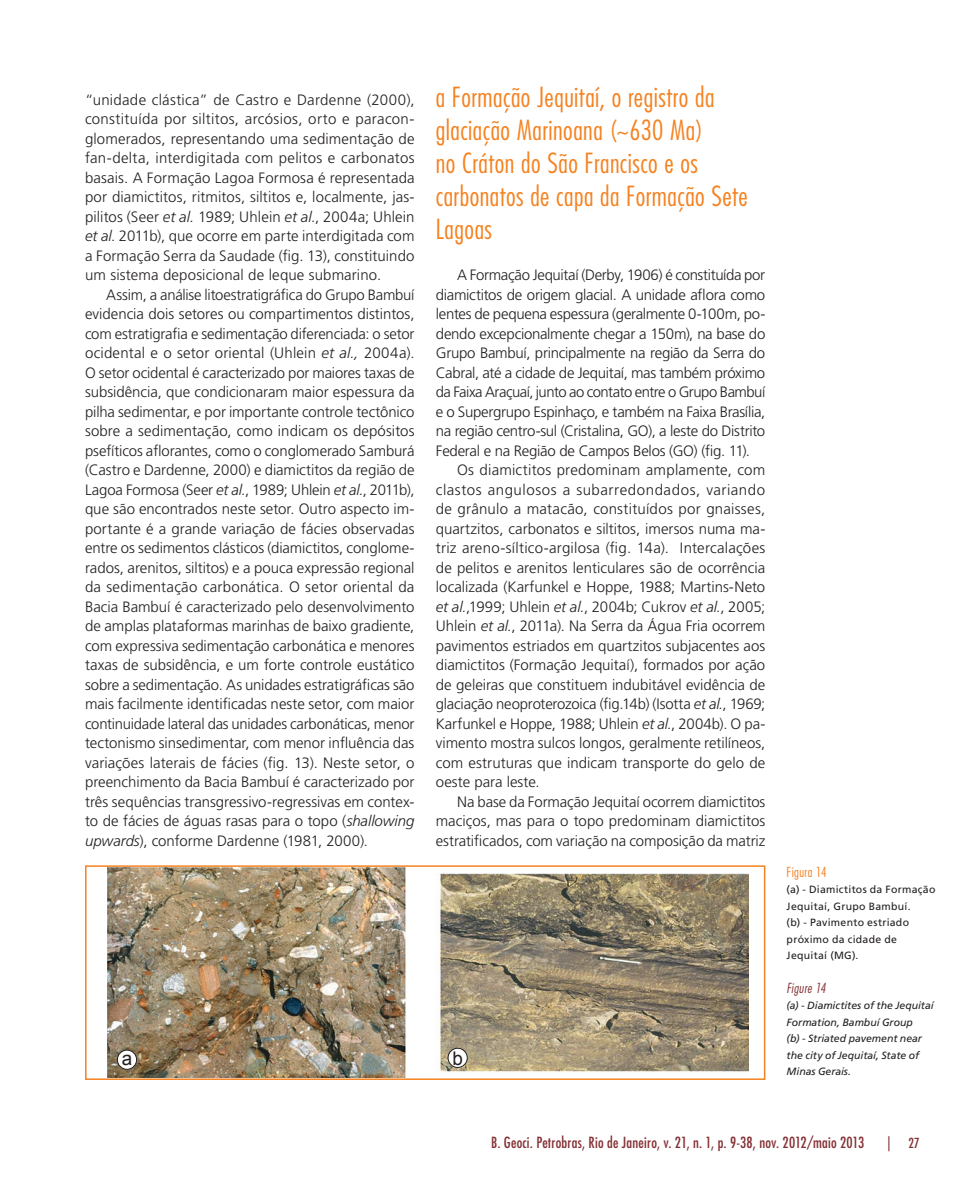
<style>
.page{position:relative;width:978px;height:1191px;background:#fff}
.page>*{position:absolute;margin:0;border:0;box-sizing:border-box;transform-origin:0 0}
.t1{font:300 condensed 27px/33px "Futura Std";letter-spacing:.015em;color:#f58220}
.t2{font:18.9px "Arial";color:#231f20}
.t3{font:300 15px/19.5px "Frutiger LT Std";color:#231f20;text-align:justify}
.t4{font:condensed 15px "Futura Std";letter-spacing:.015em;color:#843034}
.t5{font:300 condensed 13.5px "Futura Std";letter-spacing:.03em;color:#f58220}
.t6{font:italic 300 condensed 13.5px "Futura Std";letter-spacing:.025em;color:#843034}
.t7{font:condensed 13.5px "Futura Std";color:#843034}
.t8{font:italic 10.5px/16.5px "Frutiger LT Std";letter-spacing:-.005em;color:#231f20}
.t9{font:10.5px/16.5px "Frutiger LT Std";letter-spacing:.025em;color:#231f20}
.s1{font-style:italic}
.s2{font-size:15px}
</style>
<div class="page">
<img style="left:107px;top:868px;width:642px;height:209px">
<div style="left:117px;top:1050px;width:20px;height:19px;background:#fff;border-radius:50%"></div>
<div style="left:117px;top:1049px;width:20px;height:20px;border:1px solid #231f20;border-radius:50%"></div>
<div style="left:448px;top:1048px;width:19px;height:19px;background:#fff;border-radius:50%"></div>
<div style="left:448px;top:1047px;width:20px;height:20px;border:1px solid #231f20;border-radius:50%"></div>
<div style="left:85px;top:865px;width:680px;height:215px;border:2px solid #f58220"></div>
<p class="t3" style="left:85px;top:90px;width:331px">“unidade clástica” de Castro e Dardenne (2000), constituída por siltitos, arcósios, orto e paracon&shy;glomerados, representando uma sedimentação de fan-delta, interdigitada com pelitos e carbonatos basais. A Formação Lagoa Formosa é representada por diamictitos, ritmitos, siltitos e, localmente, jas&shy;pilitos (Seer <span class="s1">et al.</span> 1989; Uhlein <span class="s1">et al</span>., 2004a; Uhlein <span class="s1">et al</span>. 2011b), que ocorre em parte interdigitada com a Formação Serra da Saudade (fig. 13), constituindo um sistema deposicional de leque submarino.</p>
<p class="t3" style="left:85px;top:285px;width:331px;text-indent:21px">Assim, a análise litoestratigráfica do Grupo Bambuí evidencia dois setores ou compartimentos distintos, com estratigrafia e sedimentação diferenciada: o setor ocidental e o setor oriental (Uhlein <span class="s1">et al.,</span> 2004a).<br>O setor ocidental é caracterizado por maiores taxas de subsidência, que condicionaram maior espessura da pilha sedimentar, e por importante controle tectônico sobre a sedimentação, como indicam os depósitos psefíticos aflorantes, como o conglomerado Samburá (Castro e Dardenne, 2000) e diamictitos da região de Lagoa Formosa (Seer <span class="s1">et al.</span>, 1989; Uhlein <span class="s1">et al.</span>, 2011b), que são encontrados neste setor. Outro aspecto im&shy;portante é a grande variação de fácies observadas entre os sedimentos clásticos (diamictitos, conglome&shy;rados, arenitos, siltitos) e a pouca expressão regional da sedimentação carbonática. O setor oriental da Bacia Bambuí é caracterizado pelo desenvolvimento de amplas plataformas marinhas de baixo gradiente, com expressiva sedimentação carbonática e menores taxas de subsidência, e um forte controle eustático sobre a sedimentação. As unidades estratigráficas são mais facilmente identificadas neste setor, com maior continuidade lateral das unidades carbonáticas, menor tectonismo sinsedimentar, com menor influência das variações laterais de fácies (fig. 13). Neste setor, o preenchimento da Bacia Bambuí é caracterizado por três sequências transgressivo-regressivas em contex&shy;to de fácies de águas rasas para o topo (<span class="s1">shallowing upwards</span>), conforme Dardenne (1981, 2000).</p>
<h1 class="t1" style="left:436px;top:81px;width:313px">a Formação Jequitaí, o registro da glaciação Marinoana (~630 Ma)<br>no Cráton do São Francisco e os carbonatos de capa da Formação Sete<br>Lagoas</h1>
<p class="t3" style="left:436px;top:265px;width:331px;text-indent:21px">A Formação Jequitaí (Derby, 1906) é constituída por diamictitos de origem glacial. A unidade aflora como lentes de pequena espessura (geralmente 0-100m, po&shy;dendo excepcionalmente chegar a 150m), na base do Grupo Bambuí, principalmente na região da Serra do Cabral, até a cidade de Jequitaí, mas também próximo da Faixa Araçuaí, junto ao contato entre o Grupo Bambuí e o Supergrupo Espinhaço, e também na Faixa Brasília, na região centro-sul (Cristalina, GO), a leste do Distrito Federal e na Região de Campos Belos (GO) (fig. 11).</p>
<p class="t3" style="left:436px;top:460px;width:331px;text-indent:21px">Os diamictitos predominam amplamente, com clastos angulosos a subarredondados, variando de grânulo a matacão, constituídos por gnaisses, quartzitos, carbonatos e siltitos, imersos numa ma&shy;triz areno-síltico-argilosa (fig. 14a). Intercalações de pelitos e arenitos lenticulares são de ocorrência localizada (Karfunkel e Hoppe, 1988; Martins-Neto <span class="s1">et al.</span>,1999; Uhlein <span class="s1">et al.</span>, 2004b; Cukrov <span class="s1">et al.</span>, 2005; Uhlein <span class="s1">et al.</span>, 2011a). Na Serra da Água Fria ocorrem pavimentos estriados em quartzitos subjacentes aos diamictitos (Formação Jequitaí), formados por ação de geleiras que constituem indubitável evidência de glaciação neoproterozoica (fig.14b) (Isotta <span class="s1">et al.</span>, 1969; Karfunkel e Hoppe, 1988; Uhlein <span class="s1">et al.</span>, 2004b). O pa&shy;vimento mostra sulcos longos, geralmente retilíneos, com estruturas que indicam transporte do gelo de oeste para leste.</p>
<p class="t3" style="left:436px;top:792px;width:331px;text-indent:21px">Na base da Formação Jequitaí ocorrem diamictitos maciços, mas para o topo predominam diamictitos estratificados, com variação na composição da matriz</p>
<p class="t2" style="left:122px;top:1045px;width:12px">a</p>
<p class="t2" style="left:452px;top:1045px;width:12px">b</p>
<p class="t5" style="left:787px;top:863px;width:42px">Figura 14</p>
<p class="t9" style="left:787px;top:881px;width:150px">(a) - Diamictitos da Formação<br>Jequitaí, Grupo Bambuí.<br>(b) - Pavimento estriado próximo da cidade de<br>Jequitaí (MG).</p>
<p class="t6" style="left:787px;top:979px;width:41px">Figure 14</p>
<p class="t8" style="left:787px;top:997px;width:149px">(a) - Diamictites of the Jequitaí<br>Formation, Bambuí Group<br>(b) - Striated pavement near the city of Jequitaí, State of<br>Minas Gerais.</p>
<p class="t4" style="left:491px;top:1133px;width:375px">B. Geoci. Petrobras, Rio de Janeiro, v. 21, n. 1, p. 9-38, nov. 2012/maio 2013</p>
<p class="t7" style="left:887px;top:1135px;width:34px"><span class="s2">|</span> 27</p>
</div>
